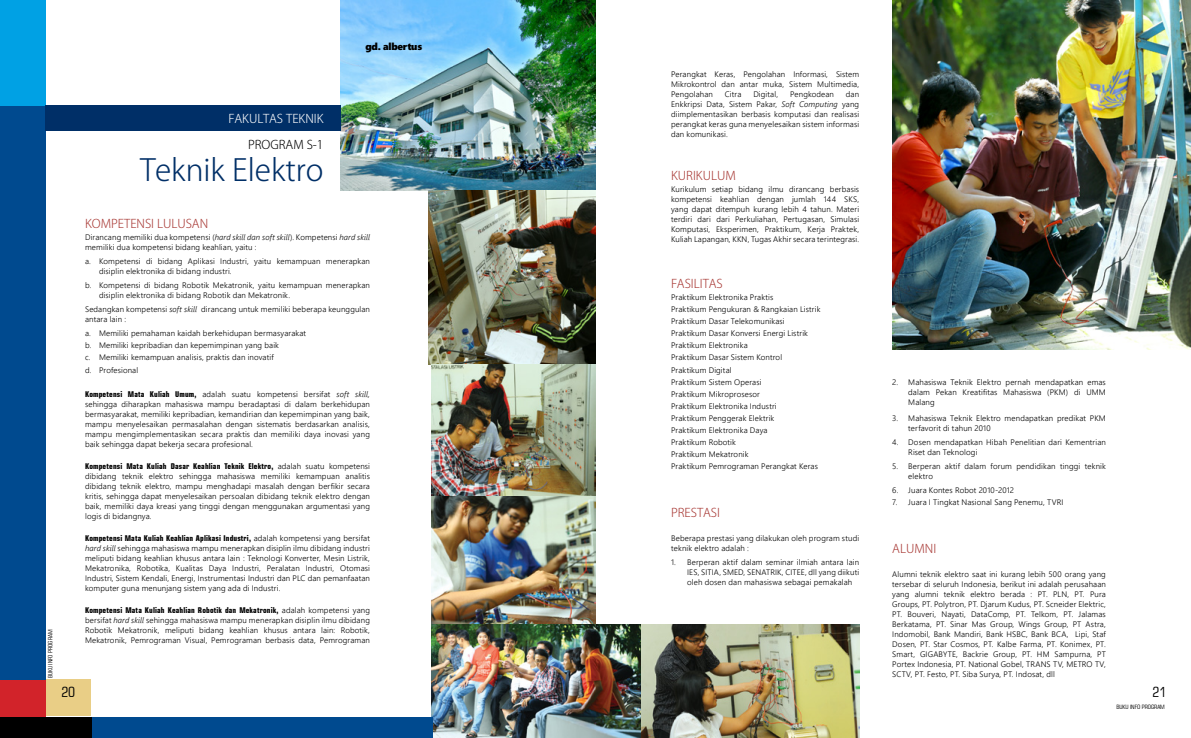
<style>
.page{position:relative;width:1191px;height:738px;background:#fff}
.page>*{position:absolute;margin:0;border:0;box-sizing:border-box;transform-origin:0 0}
.t1{font:300 30px "Koz Go Pro";color:#002f67}
.t2{font:condensed 14px "Square 721 BT";color:#000}
.t3{font:300 12px "Koz Go Pro";color:#a83935}
.t4{font:300 12px "Koz Go Pro";color:#fff}
.t5{font:300 12px "Koz Go Pro";color:#000}
.t6{font:900 10px "Segoe";letter-spacing:-.025em;color:#000}
.t7{font:8px/10px "Webly Sleek UI Semilight";letter-spacing:.015em;color:#000;text-align:justify}
.t8{font:700 condensed 8px "Square 721 BT";letter-spacing:.02em;color:#000}
.t9{font:condensed 6px "Square 721 BT";color:#000}
.s1{font-style:italic}
.s2{font-family:"Square 721 BT";font-weight:700;font-stretch:condensed}
.s3{font-family:"Webly Sleek UI Semilight";font-weight:400;font-stretch:normal}
</style>
<div class="page">
<div style="left:46px;top:679px;width:45px;height:36px;background:#e9ce86"></div>
<img style="left:341px;top:0;width:254px;height:190px">
<img style="left:595px;top:623px;width:264px;height:114px">
<img style="left:892px;top:0;width:299px;height:349px">
<img style="left:428px;top:190px;width:167px;height:174px">
<img style="left:431px;top:364px;width:164px;height:373px">
<div style="left:0;top:105px;width:46px;height:575px;background:#004a8f"></div>
<div style="left:0;top:0;width:46px;height:105px;background:#00a1e4"></div>
<div style="left:0;top:679px;width:46px;height:37px;background:#d2232a"></div>
<div style="left:0;top:716px;width:93px;height:21px;background:#000"></div>
<div style="left:93px;top:716px;width:340px;height:21px;background:#004a8f"></div>
<div style="left:46px;top:105px;width:295px;height:25px;background:#002f67"></div>
<p class="t9" style="left:47px;top:677px;width:50px;rotate:-90deg">BUKU INFO PROGRAM</p>
<h3 class="t4" style="left:229px;top:110px;width:96px">FAKULTAS TEKNIK</h3>
<h3 class="t5" style="left:248px;top:136px;width:77px">PROGRAM S-1</h3>
<h1 class="t1" style="left:140px;top:150px;width:185px">Teknik Elektro</h1>
<p class="t6" style="left:365px;top:41px;width:58px">gd. albertus</p>
<h3 class="t3" style="left:85px;top:216px;width:125px">KOMPETENSI LULUSAN</h3>
<p class="t7" style="left:85px;top:232px;width:286px">Dirancang memiliki dua kompetensi (<span class="s1">hard skill dan soft skill</span>). Kompetensi <span class="s1">hard skill </span>memiliki dua kompetensi bidang keahlian, yaitu :</p>
<p class="t7" style="left:99px;top:256px;width:272px;text-indent:-14px">a. Kompetensi di bidang Aplikasi Industri, yaitu kemampuan menerapkan disiplin elektronika di bidang industri.</p>
<p class="t7" style="left:99px;top:280px;width:272px;text-indent:-14px">b. Kompetensi di bidang Robotik Mekatronik, yaitu kemampuan menerapkan disiplin elektronika di bidang Robotik dan Mekatronik.</p>
<p class="t7" style="left:85px;top:304px;width:286px">Sedangkan kompetensi <span class="s1">soft skill</span> dirancang untuk memiliki beberapa keunggulan antara lain :</p>
<p class="t7" style="left:85px;top:327px;width:222px;line-height:12px;text-align:left">a. Memiliki pemahaman kaidah berkehidupan bermasyarakat b. Memiliki kepribadian dan kepemimpinan yang baik<br>c. Memiliki kemampuan analisis, praktis dan inovatif<br>d. Profesional</p>
<p class="t7" style="left:85px;top:388px;width:286px"><span class="s2">Kompetensi Mata Kuliah Umum,</span> adalah suatu kompetensi bersifat <span class="s1">soft skill, </span>sehingga diharapkan mahasiswa mampu beradaptasi di dalam berkehidupan bermasyarakat, memiliki kepribadian, kemandirian dan kepemimpinan yang baik, mampu menyelesaikan permasalahan dengan sistematis berdasarkan analisis, mampu mengimplementasikan secara praktis dan memiliki daya inovasi yang baik sehingga dapat bekerja secara profesional.</p>
<p class="t8" style="left:85px;top:460px;width:286px">Kompetensi Mata Kuliah Dasar Keahlian Teknik Elektro, <span class="s3">adalah suatu kompetensi</span></p>
<p class="t7" style="left:85px;top:470px;width:286px">dibidang teknik elektro sehingga mahasiswa memiliki kemampuan analitis dibidang teknik elektro, mampu menghadapi masalah dengan berfikir secara kritis, sehingga dapat menyelesaikan persoalan dibidang teknik elektro dengan baik, memiliki daya kreasi yang tinggi dengan menggunakan argumentasi yang logis di bidangnya.</p>
<p class="t8" style="left:85px;top:532px;width:286px">Kompetensi Mata Kuliah Keahlian Aplikasi Industri, <span class="s3">adalah kompetensi yang bersifat</span></p>
<p class="t7" style="left:85px;top:542px;width:286px"><span class="s1">hard skill</span> sehingga mahasiswa mampu menerapkan disiplin ilmu dibidang industri meliputi bidang keahlian khusus antara lain : Teknologi Konverter, Mesin Listrik, Mekatronika, Robotika, Kualitas Daya Industri, Peralatan Industri, Otomasi Industri, Sistem Kendali, Energi, Instrumentasi Industri dan PLC dan pemanfaatan komputer guna menunjang sistem yang ada di Industri.</p>
<p class="t8" style="left:85px;top:604px;width:286px">Kompetensi Mata Kuliah Keahlian Robotik dan Mekatronik, <span class="s3">adalah kompetensi yang</span></p>
<p class="t7" style="left:85px;top:614px;width:286px">bersifat <span class="s1">hard skill</span> sehingga mahasiswa mampu menerapkan disiplin ilmu dibidang Robotik Mekatronik, meliputi bidang keahlian khusus antara lain: Robotik, Mekatronik, Pemrograman Visual, Pemrograman berbasis data, Pemrograman</p>
<p class="t7" style="left:671px;top:68px;width:190px">Perangkat Keras, Pengolahan Informasi, Sistem Mikrokontrol dan antar muka, Sistem Multimedia, Pengolahan</p>
<p class="t7" style="left:671px;top:88px;width:190px;text-indent:175px">dan Enkkripsi Data, Sistem Pakar, <span class="s1">Soft Computing</span> yang diimplementasikan berbasis komputasi dan realisasi perangkat keras guna menyelesaikan sistem informasi dan komunikasi.</p>
<h3 class="t3" style="left:671px;top:168px;width:66px">KURIKULUM</h3>
<p class="t7" style="left:671px;top:184px;width:190px">Kurikulum setiap bidang ilmu dirancang berbasis kompetensi keahlian dengan jumlah 144 SKS, yang dapat ditempuh kurang lebih 4 tahun. Materi terdiri dari dari Perkuliahan, Pertugasan, Simulasi Komputasi, Eksperimen, Praktikum, Kerja Praktek, Kuliah Lapangan, KKN, Tugas Akhir secara terintegrasi.</p>
<h3 class="t3" style="left:671px;top:276px;width:53px">FASILITAS</h3>
<p class="t7" style="left:671px;top:291px;width:151px;line-height:12px;text-align:left">Praktikum Elektronika Praktis<br>Praktikum Pengukuran &amp; Rangkaian Listrik<br>Praktikum Dasar Telekomunikasi<br>Praktikum Dasar Konversi Energi Listrik<br>Praktikum Elektronika<br>Praktikum Dasar Sistem Kontrol<br>Praktikum Digital<br>Praktikum Sistem Operasi<br>Praktikum Mikroprosesor<br>Praktikum Elektronika Industri<br>Praktikum Penggerak Elektrik<br>Praktikum Elektronika Daya<br>Praktikum Robotik<br>Praktikum Mekatronik<br>Praktikum Pemrograman Perangkat Keras</p>
<h3 class="t3" style="left:671px;top:504px;width:50px">PRESTASI</h3>
<p class="t7" style="left:671px;top:532px;width:189px">Beberapa prestasi yang dilakukan oleh program studi teknik elektro adalah :</p>
<p class="t7" style="left:687px;top:556px;width:173px;text-indent:-16px">1. Berperan aktif dalam seminar ilmiah antara lain IES, SITIA, SMED, SENATRIK, CITEE, dll yang diikuti oleh dosen dan mahasiswa sebagai pemakalah</p>
<p class="t7" style="left:725px;top:88px;width:18px">Citra</p>
<p class="t7" style="left:753px;top:88px;width:26px">Digital,</p>
<p class="t7" style="left:790px;top:88px;width:45px">Pengkodean</p>
<p class="t7" style="left:908px;top:376px;width:199px;text-indent:-16px">2. Mahasiswa Teknik Elektro pernah mendapatkan emas dalam Pekan Kreatifitas Mahasiswa (PKM) di UMM Malang</p>
<p class="t7" style="left:908px;top:412px;width:199px;text-indent:-16px">3. Mahasiswa Teknik Elektro mendapatkan predikat PKM terfavorit di tahun 2010</p>
<p class="t7" style="left:908px;top:436px;width:199px;text-indent:-16px">4. Dosen mendapatkan Hibah Penelitian dari Kementrian<br>Riset dan Teknologi</p>
<p class="t7" style="left:908px;top:460px;width:199px;text-indent:-16px">5. Berperan aktif dalam forum pendidikan tinggi teknik elektro</p>
<p class="t7" style="left:892px;top:484px;width:123px">6. Juara Kontes Robot 2010-2012</p>
<p class="t7" style="left:892px;top:496px;width:173px">7. Juara I Tingkat Nasional Sang Penemu, TVRI</p>
<h3 class="t3" style="left:892px;top:540px;width:45px">ALUMNI</h3>
<p class="t7" style="left:892px;top:568px;width:215px">Alumni teknik elektro saat ini kurang lebih 500 orang yang tersebar di seluruh Indonesia, berikut ini adalah perusahaan yang alumni teknik elektro berada : PT. PLN, PT. Pura Groups, PT. Polytron, PT. Djarum Kudus, PT. Scneider Elektric, PT. Bouveri, Nayati, DataComp, PT. Telkom, PT. Jalamas Berkatama, PT. Sinar Mas Group, Wings Group, PT Astra, Indomobil, Bank Mandiri, Bank HSBC, Bank BCA, Lipi, Staf Dosen, PT. Star Cosmos, PT. Kalbe Farma, PT. Konimex, PT.<br>Smart, GIGABYTE, Backrie Group, PT. HM Sampurna, PT Portex Indonesia, PT. National Gobel, TRANS TV, METRO TV, SCTV, PT. Festo, PT. Siba Surya, PT. Indosat, dll</p>
<h2 class="t2" style="left:61px;top:683px;width:15px">20</h2>
<h2 class="t2" style="left:1152px;top:683px;width:15px">21</h2>
<p class="t9" style="left:1116px;top:702px;width:50px">BUKU INFO PROGRAM</p>
</div>
